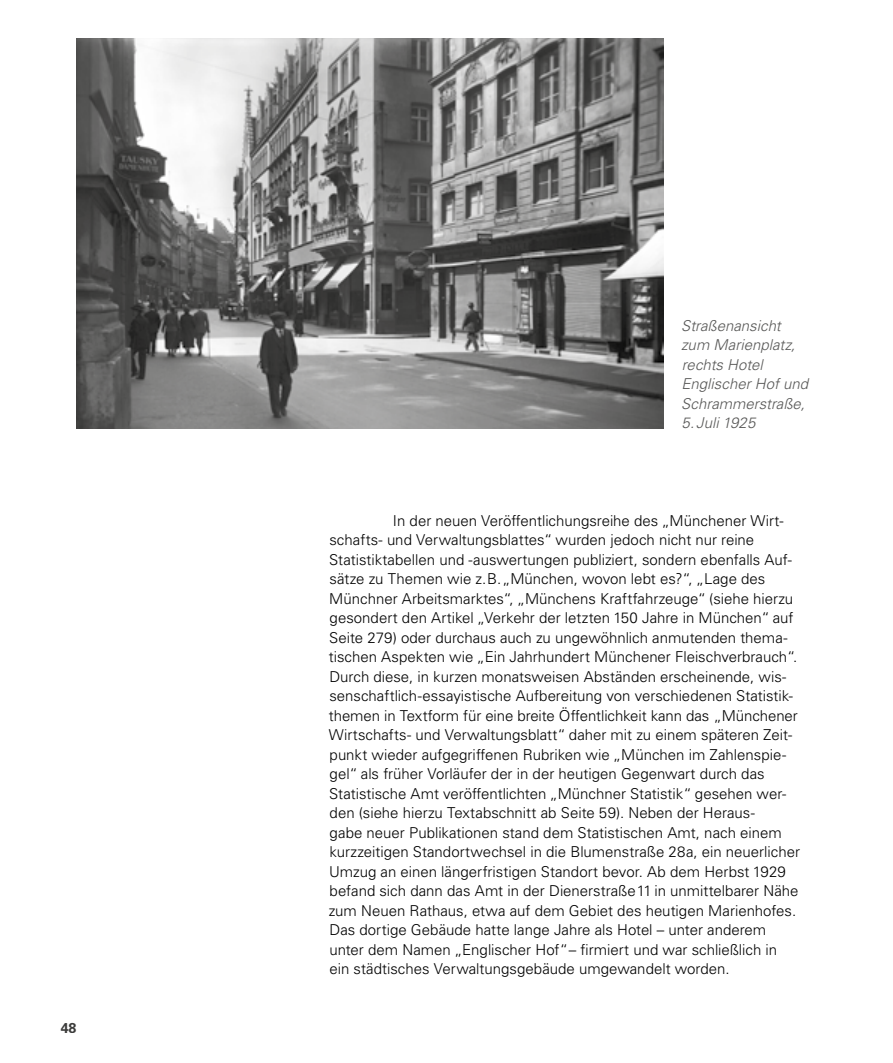
<style>
.page{position:relative;width:893px;height:1063px;background:#fff}
.page>*{position:absolute;margin:0;border:0;box-sizing:border-box;transform-origin:0 0}
.id11633{font:300 15px/19.5px "Univers LT Pro 45";color:#000}
.t1{font:italic 300 15px/19.5px "Univers LT Pro 45";color:#575756}
.t2{font:700 14.25px "Univers LT Pro 65";color:#3c3c3b}
</style>
<div class="page">
<img style="left:77px;top:38px;width:586px;height:390px">
<p class="t2" style="left:61px;top:1018px;width:17px">48</p>
<p class="t1" style="left:681px;top:316px;width:129px">Straßenansicht zum Marienplatz, rechts Hotel<br>Englischer Hof und<br>Schrammerstraße,<br>5.Juli 1925</p>
<p class="id11633" style="left:329px;top:510px;width:473px;text-indent:64px">In der neuen Veröffentlichungsreihe des „Münchener Wirt&shy;schafts- und Verwaltungsblattes“ wurden jedoch nicht nur reine Statistiktabellen und -auswertungen publiziert, sondern ebenfalls Auf&shy;sätze zu Themen wie z.B.„München, wovon lebt es?“, „Lage des Münchner Arbeitsmarktes“, „Münchens Kraftfahrzeuge“ (siehe hierzu gesondert den Artikel „Verkehr der letzten 150 Jahre in München“ auf Seite 279) oder durchaus auch zu ungewöhnlich anmutenden thema&shy;tischen Aspekten wie „Ein Jahrhundert Münchener Fleischverbrauch“.<br>Durch diese, in kurzen monatsweisen Abständen erscheinende, wis&shy;senschaftlich-essayistische Aufbereitung von verschiedenen Statistik&shy;themen in Textform für eine breite Öffentlichkeit kann das „Münchener Wirtschafts- und Verwaltungsblatt“ daher mit zu einem späteren Zeit&shy;punkt wieder aufgegriffenen Rubriken wie „München im Zahlenspie&shy;gel“ als früher Vorläufer der in der heutigen Gegenwart durch das Statistische Amt veröffentlichten „Münchner Statistik“ gesehen wer&shy;den (siehe hierzu Textabschnitt ab Seite 59). Neben der Heraus-<br>gabe neuer Publikationen stand dem Statistischen Amt, nach einem kurzzeitigen Standortwechsel in die Blumenstraße 28a, ein neuerlicher Umzug an einen längerfristigen Standort bevor. Ab dem Herbst 1929 befand sich dann das Amt in der Dienerstraße11 in unmittelbarer Nähe zum Neuen Rathaus, etwa auf dem Gebiet des heutigen Marienhofes.<br>Das dortige Gebäude hatte lange Jahre als Hotel – unter anderem unter dem Namen „Englischer Hof“– firmiert und war schließlich in ein städtisches Verwaltungsgebäude umgewandelt worden.</p>
</div>
